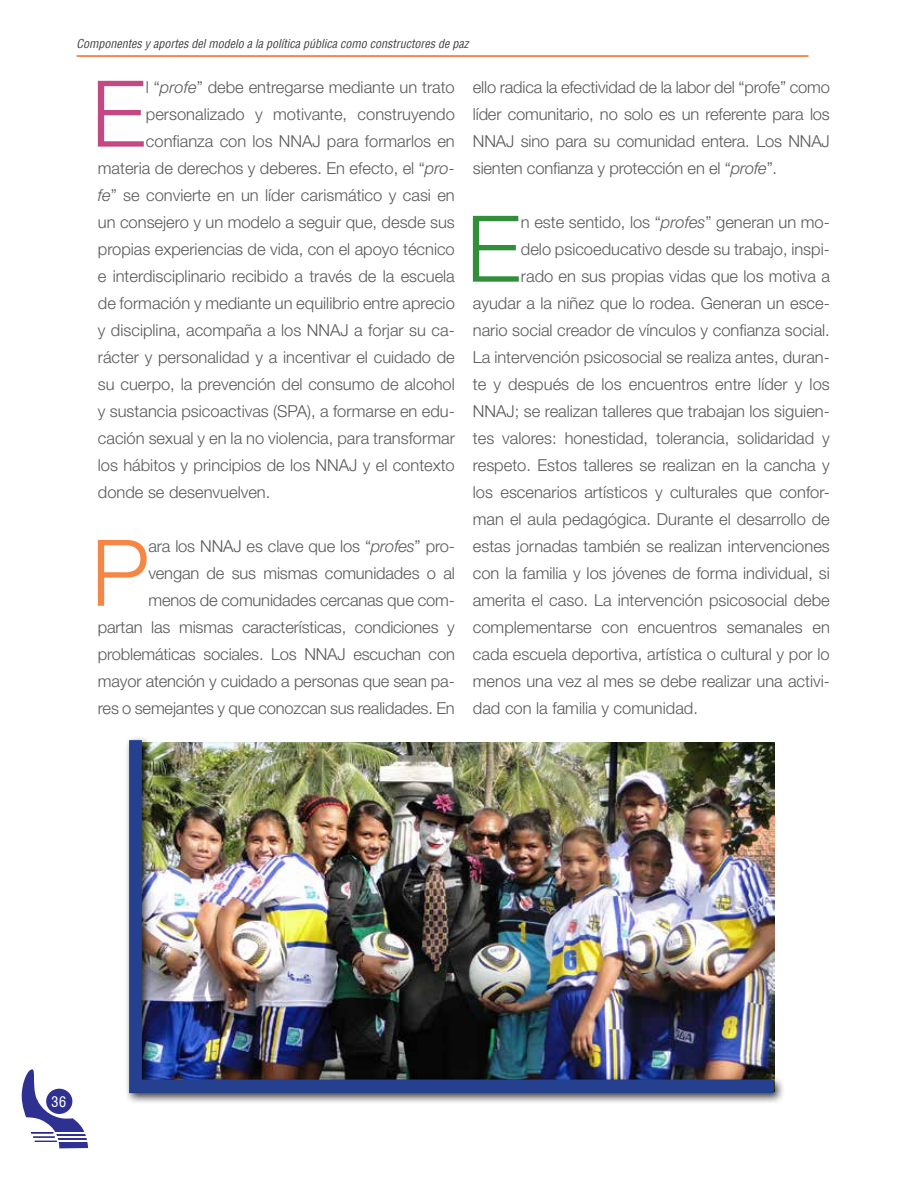
<style>
.page{position:relative;width:915px;height:1191px;background:#fff}
.page>*{position:absolute;margin:0;border:0;box-sizing:border-box;transform-origin:0 0}
.t1{font:300 92.1px "Helvetica Neue LT Std";color:#c34884}
.t2{font:300 92.1px "Helvetica Neue LT Std";color:#f58646}
.t3{font:300 92.1px "Helvetica Neue LT Std";color:#318e3b}
.t4{font:300 16.5px/27px "Helvetica Neue LT Std";color:#58595b;text-align:right}
.t5{font:100 condensed 16.5px "Helvetica";color:#fff}
.t6{font:italic condensed 12px "Helvetica";color:#414042}
.s1{font-style:italic}
</style>
<div class="page">
<svg style="left:21px;top:1069px;width:67px;height:79px"></svg>
<hr style="left:77px;top:55px;width:731px;height:2px;background:#f26921">
<div style="left:124px;top:735px;width:660px;height:369px;background:#000;opacity:.75"></div>
<img style="left:129px;top:740px;width:644px;height:353px">
<p class="t6" style="left:76px;top:36px;width:393px">Componentes y aportes del modelo a la política pública como constructores de paz</p>
<h1 class="t1" style="left:91px;top:58px;width:56px">E</h1>
<p class="t4" style="left:146px;top:73px;width:310px">l “<span class="s1">profe</span>” debe entregarse mediante un trato</p>
<p class="t4" style="left:472px;top:73px;width:358px;text-align:justify">ello radica la efectividad de la labor del “profe” como líder comunitario, no solo es un referente para los NNAJ sino para su comunidad entera. Los NNAJ sienten confianza y protección en el “<span class="s1">profe</span>”.</p>
<h1 class="t3" style="left:466px;top:193px;width:56px">E</h1>
<p class="t4" style="left:520px;top:208px;width:310px">n este sentido, los “<span class="s1">profes</span>” generan un mo-</p>
<p class="t4" style="left:146px;top:100px;width:310px">personalizado y motivante, construyendo</p>
<p class="t4" style="left:146px;top:127px;width:310px">confianza con los NNAJ para formarlos en</p>
<p class="t4" style="left:98px;top:154px;width:358px">materia de derechos y deberes. En efecto, el “<span class="s1">pro-</span></p>
<p class="t4" style="left:98px;top:181px;width:358px"><span class="s1">fe</span>” se convierte en un líder carismático y casi en</p>
<p class="t4" style="left:98px;top:208px;width:358px">un consejero y un modelo a seguir que, desde sus</p>
<p class="t4" style="left:98px;top:235px;width:358px">propias experiencias de vida, con el apoyo técnico</p>
<p class="t4" style="left:98px;top:262px;width:358px">e interdisciplinario recibido a través de la escuela</p>
<p class="t4" style="left:98px;top:289px;width:358px">de formación y mediante un equilibrio entre aprecio</p>
<p class="t4" style="left:98px;top:316px;width:358px">y disciplina, acompaña a los NNAJ a forjar su ca-</p>
<p class="t4" style="left:98px;top:343px;width:358px">rácter y personalidad y a incentivar el cuidado de</p>
<p class="t4" style="left:98px;top:370px;width:358px">su cuerpo, la prevención del consumo de alcohol</p>
<p class="t4" style="left:98px;top:397px;width:358px">y sustancia psicoactivas (SPA), a formarse en edu-</p>
<p class="t4" style="left:98px;top:424px;width:358px">cación sexual y en la no violencia, para transformar</p>
<p class="t4" style="left:98px;top:451px;width:358px">los hábitos y principios de los NNAJ y el contexto</p>
<p class="t4" style="left:98px;top:478px;width:174px">donde se desenvuelven.</p>
<p class="t4" style="left:520px;top:235px;width:310px">delo psicoeducativo desde su trabajo, inspi-</p>
<p class="t4" style="left:520px;top:262px;width:310px">rado en sus propias vidas que los motiva a</p>
<p class="t4" style="left:472px;top:289px;width:358px">ayudar a la niñez que lo rodea. Generan un esce-</p>
<p class="t4" style="left:472px;top:316px;width:358px">nario social creador de vínculos y confianza social.</p>
<p class="t4" style="left:472px;top:343px;width:358px">La intervención psicosocial se realiza antes, duran-</p>
<p class="t4" style="left:472px;top:370px;width:358px">te y después de los encuentros entre líder y los</p>
<p class="t4" style="left:472px;top:397px;width:358px">NNAJ; se realizan talleres que trabajan los siguien-</p>
<p class="t4" style="left:472px;top:424px;width:358px">tes valores: honestidad, tolerancia, solidaridad y</p>
<p class="t4" style="left:472px;top:451px;width:358px">respeto. Estos talleres se realizan en la cancha y</p>
<p class="t4" style="left:472px;top:478px;width:358px">los escenarios artísticos y culturales que confor-</p>
<p class="t4" style="left:472px;top:505px;width:358px">man el aula pedagógica. Durante el desarrollo de</p>
<p class="t4" style="left:472px;top:532px;width:358px">estas jornadas también se realizan intervenciones</p>
<p class="t4" style="left:472px;top:559px;width:358px">con la familia y los jóvenes de forma individual, si</p>
<p class="t4" style="left:472px;top:586px;width:358px">amerita el caso. La intervención psicosocial debe</p>
<p class="t4" style="left:472px;top:613px;width:358px">complementarse con encuentros semanales en</p>
<p class="t4" style="left:472px;top:640px;width:358px">cada escuela deportiva, artística o cultural y por lo</p>
<p class="t4" style="left:472px;top:667px;width:358px">menos una vez al mes se debe realizar una activi-</p>
<p class="t4" style="left:472px;top:694px;width:226px">dad con la familia y comunidad.</p>
<h1 class="t2" style="left:91px;top:517px;width:60px">P</h1>
<p class="t4" style="left:98px;top:532px;width:358px">ara los NNAJ es clave que los “<span class="s1">profes</span>” pro&shy;vengan de sus mismas comunidades o al menos de comunidades cercanas que com-<br>partan las mismas características, condiciones y problemáticas sociales. Los NNAJ escuchan con mayor atención y cuidado a personas que sean pa&shy;res o semejantes y que conozcan sus realidades. En</p>
<p class="t5" style="left:51px;top:1094px;width:16px">36</p>
</div>
